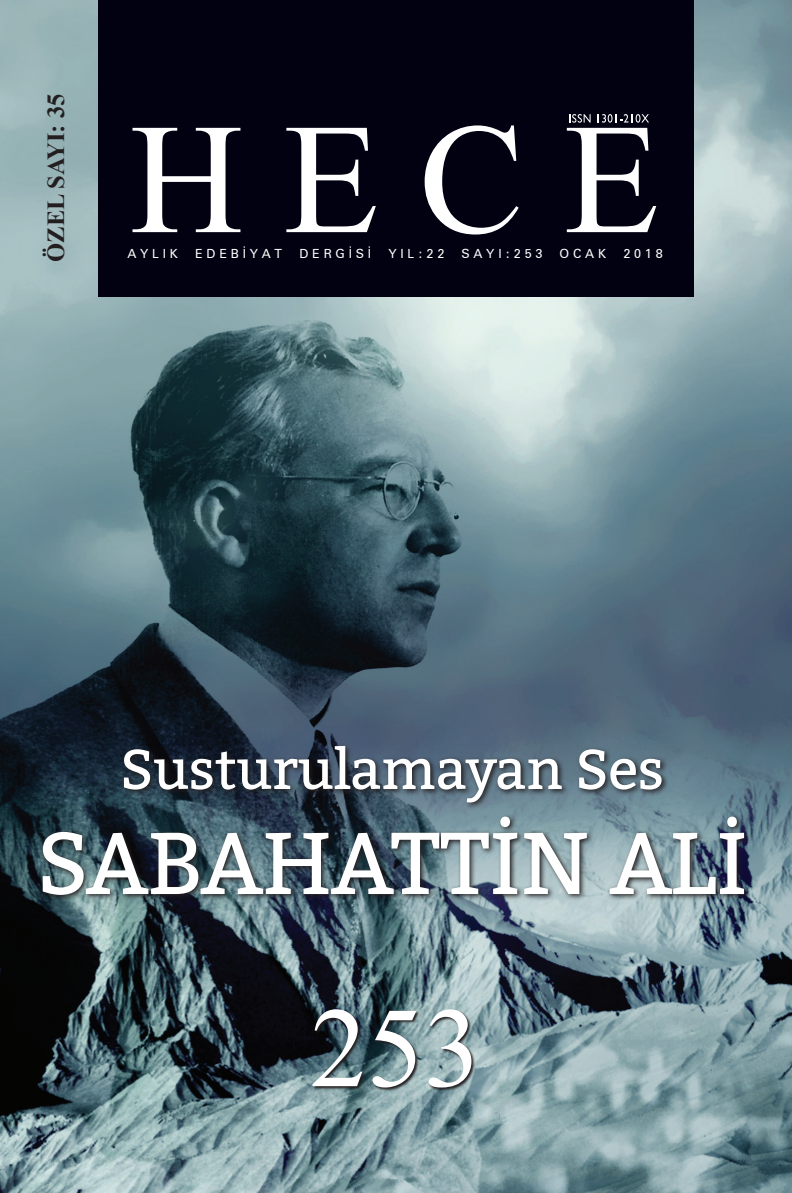
<style>
.page{position:relative;width:792px;height:1193px;background:#fff}
.page>*{position:absolute;margin:0;border:0;box-sizing:border-box;transform-origin:0 0}
.t1{font:113.75px "Times New Roman";color:#fff}
.t2{font:87.5px "Bitter";letter-spacing:-.015em;color:#fff}
.t3{font:56px "Bitter";letter-spacing:-.01em;color:#fff}
.t4{font:700 24.5px "Times New Roman";color:#231f20}
.t5{font:12.6px "Zurich BT";letter-spacing:.3em;color:#fff}
</style>
<div class="page">
<img style="left:0;top:0;width:791px;height:1193px">
<div style="left:97px;top:0;width:596px;height:296px;background:#010111"></div>
<svg style="left:312px;top:1009px;width:163px;height:82px"></svg>
<svg style="left:132px;top:128px;width:108px;height:104px"></svg>
<svg style="left:286px;top:128px;width:89px;height:104px"></svg>
<svg style="left:424px;top:125px;width:94px;height:109px"></svg>
<svg style="left:566px;top:114px;width:90px;height:118px"></svg>
<svg style="left:39px;top:743px;width:711px;height:159px"></svg>
<h3 class="t4" style="left:38px;top:262px;width:169px;rotate:-90deg">ÖZEL SAYI: 35</h3>
<p class="t5" style="left:127px;top:245px;width:52px">AYLIK</p>
<p class="t5" style="left:195px;top:245px;width:88px">EDEBİYAT</p>
<p class="t5" style="left:299px;top:245px;width:73px">DERGİSİ</p>
<p class="t5" style="left:388px;top:245px;width:57px">YIL:22</p>
<p class="t5" style="left:461px;top:245px;width:82px">SAYI:253</p>
<p class="t5" style="left:559px;top:245px;width:48px">OCAK</p>
<p class="t5" style="left:623px;top:245px;width:41px">2018</p>
<h3 class="t3" style="left:120px;top:729px;width:545px">Susturulamayan Ses</h3>
<h2 class="t2" style="left:37px;top:800px;width:712px">SABAHATTİN ALİ</h2>
<h1 class="t1" style="left:310px;top:968px;width:172px">253</h1>
</div>
